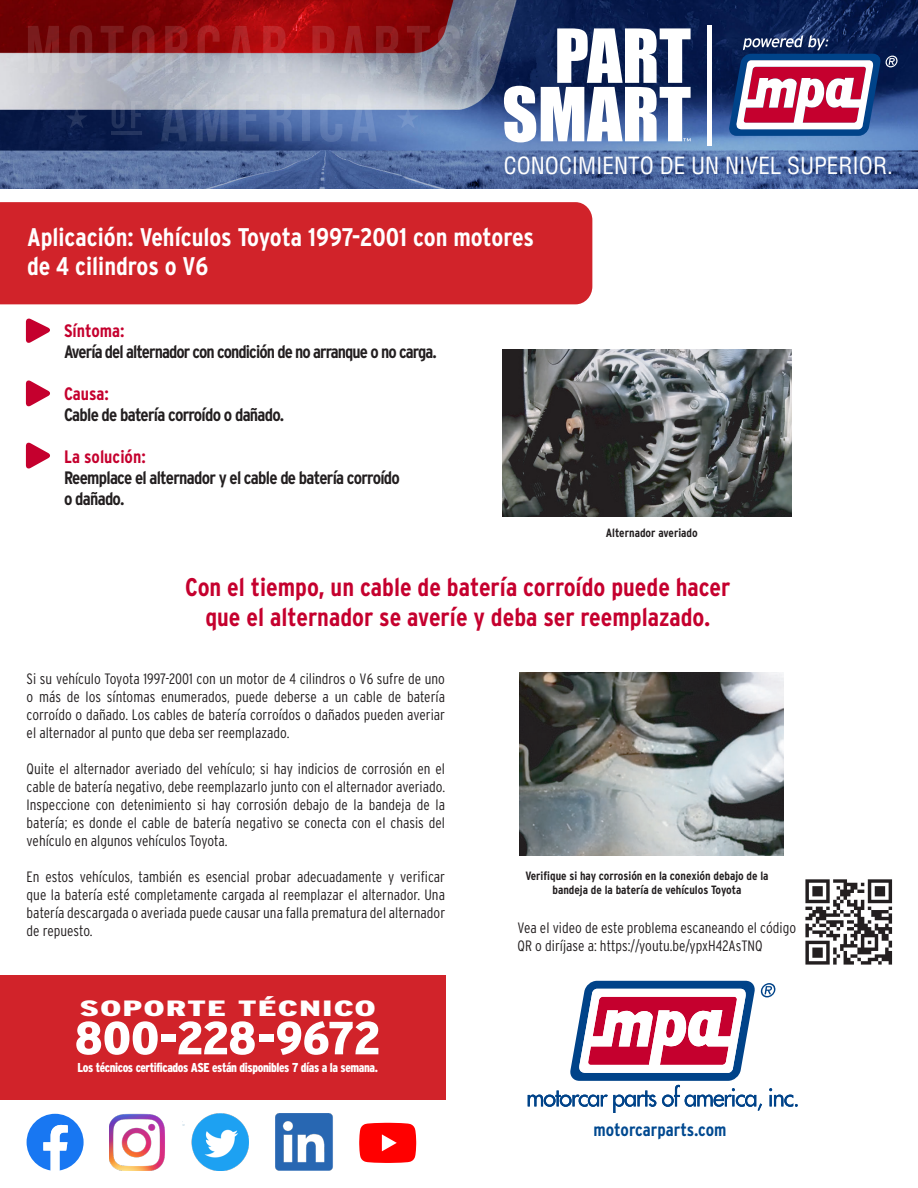
<style>
.page{position:relative;width:918px;height:1188px;background:#fff}
.page>*{position:absolute;margin:0;border:0;box-sizing:border-box;transform-origin:0 0}
.t1{font:900 46.35px "Interstate Condensed";letter-spacing:-.025em;color:#fff;scale:1.11 1}
.t2{font:700 25.5px/30px "Interstate Condensed";color:#c5002e;text-align:center}
.Paragraph_Style_1{font:700 25.5px/29.4px "Interstate Condensed";color:#fff}
.t3{font:condensed 23.1px "Helvetica LT";color:#fff}
.t4{font:900 22.05px "Interstate Condensed";letter-spacing:.025em;color:#fff;scale:1.72 1}
.t5{font:700 18px/21px "Interstate Condensed";letter-spacing:-.04em;color:#231f20}
.t6{font:700 18px "Interstate Condensed";color:#c5002e}
.t7{font:700 18px "Interstate Condensed";color:#014990}
.t8{font:300 15px/18px "Interstate Condensed";color:#231f20;text-align:justify}
.t9{font:900 12.9px "Interstate Condensed";letter-spacing:-.03em;color:#fff;scale:.96 1}
.t10{font:700 12px/14.4px "Interstate Condensed";color:#231f20;text-align:center}
</style>
<div class="page">
<div style="left:0;top:202px;width:592px;height:102px;background:#d1232a"></div>
<svg style="left:26px;top:318px;width:24px;height:25px"></svg>
<svg style="left:26px;top:380px;width:24px;height:27px"></svg>
<div style="left:0;top:975px;width:445px;height:124px;background:#d1232a"></div>
<svg style="left:528px;top:981px;width:270px;height:132px"></svg>
<svg style="left:27px;top:1114px;width:57px;height:57px"></svg>
<img style="left:109px;top:1114px;width:56px;height:57px">
<img style="left:183px;top:1114px;width:66px;height:57px">
<img style="left:276px;top:1114px;width:57px;height:57px">
<svg style="left:359px;top:1123px;width:57px;height:40px;background:#ff1c1c"></svg>
<svg style="left:26px;top:442px;width:24px;height:27px"></svg>
<img style="left:0;top:0;width:918px;height:189px">
<svg style="left:728px;top:35px;width:170px;height:101px"></svg>
<div style="left:707px;top:25px;width:5px;height:121px;background:#fff"></div>
<svg style="left:504px;top:28px;width:187px;height:114px"></svg>
<svg style="left:28px;top:26px;width:31px;height:47px"></svg>
<svg style="left:70px;top:25px;width:22px;height:48px"></svg>
<svg style="left:101px;top:26px;width:23px;height:47px"></svg>
<svg style="left:132px;top:25px;width:23px;height:48px"></svg>
<svg style="left:165px;top:26px;width:23px;height:47px"></svg>
<svg style="left:197px;top:25px;width:23px;height:48px"></svg>
<svg style="left:228px;top:26px;width:26px;height:47px"></svg>
<svg style="left:263px;top:26px;width:23px;height:47px"></svg>
<svg style="left:312px;top:26px;width:22px;height:47px"></svg>
<svg style="left:341px;top:26px;width:26px;height:47px"></svg>
<svg style="left:376px;top:26px;width:23px;height:47px"></svg>
<svg style="left:407px;top:26px;width:23px;height:47px"></svg>
<svg style="left:438px;top:25px;width:22px;height:48px"></svg>
<svg style="left:112px;top:100px;width:13px;height:28px"></svg>
<svg style="left:131px;top:101px;width:11px;height:27px"></svg>
<svg style="left:161px;top:94px;width:26px;height:47px"></svg>
<svg style="left:196px;top:94px;width:31px;height:47px"></svg>
<svg style="left:239px;top:94px;width:20px;height:47px"></svg>
<svg style="left:269px;top:94px;width:23px;height:47px"></svg>
<svg style="left:302px;top:94px;width:8px;height:47px"></svg>
<svg style="left:320px;top:94px;width:22px;height:48px"></svg>
<svg style="left:351px;top:94px;width:26px;height:47px"></svg>
<hr style="left:111px;top:132px;width:30px;height:3px;background:#fff">
<svg style="left:397px;top:108px;width:22px;height:20px"></svg>
<svg style="left:66px;top:108px;width:22px;height:20px"></svg>
<img style="left:502px;top:349px;width:290px;height:167px">
<img style="left:520px;top:672px;width:264px;height:184px">
<img style="left:805px;top:879px;width:88px;height:86px">
<p class="t3" style="left:504px;top:151px;width:391px">CONOCIMIENTO DE UN NIVEL SUPERIOR.</p>
<p class="t3" style="left:435px;top:153px;width:391px">CONOCIMIENTO D UN NIVEL SUP RIOR.</p>
<p class="Paragraph_Style_1" style="left:27px;top:222px;width:509px">Aplicación: Vehículos Toyota 1997-2001 con motores de 4 cilindros o V6</p>
<p class="t6" style="left:64px;top:320px;width:62px">Síntoma:</p>
<p class="t5" style="left:64px;top:341px;width:374px">Avería del alternador con condición de no arranque o no carga.</p>
<p class="t6" style="left:64px;top:383px;width:46px">Causa:</p>
<p class="t5" style="left:64px;top:404px;width:222px">Cable de batería corroído o dañado.</p>
<p class="t6" style="left:64px;top:446px;width:83px">La solución:</p>
<p class="t5" style="left:64px;top:467px;width:337px">Reemplace el alternador y el cable de batería corroído o dañado.</p>
<p class="t10" style="left:606px;top:525px;width:94px">Alternador averiado</p>
<p class="t2" style="left:185px;top:572px;width:547px">Con el tiempo, un cable de batería corroído puede hacer que el alternador se averíe y deba ser reemplazado.</p>
<p class="t8" style="left:27px;top:670px;width:420px">Si su vehículo Toyota 1997-2001 con un motor de 4 cilindros o V6 sufre de uno o más de los síntomas enumerados, puede deberse a un cable de batería corroído o dañado. Los cables de batería corroídos o dañados pueden averiar el alternador al punto que deba ser reemplazado.</p>
<p class="t8" style="left:27px;top:760px;width:420px">Quite el alternador averiado del vehículo; si hay indicios de corrosión en el cable de batería negativo, debe reemplazarlo junto con el alternador averiado.<br>Inspeccione con detenimiento si hay corrosión debajo de la bandeja de la batería; es donde el cable de batería negativo se conecta con el chasis del vehículo en algunos vehículos Toyota.</p>
<p class="t8" style="left:27px;top:868px;width:420px">En estos vehículos, también es esencial probar adecuadamente y verificar que la batería esté completamente cargada al reemplazar el alternador. Una batería descargada o averiada puede causar una falla prematura del alternador de repuesto.</p>
<p class="t4" style="left:80px;top:996px;width:174px">SOPORTE TÉCNICO</p>
<p class="t1" style="left:75px;top:1012px;width:277px">800-228-9672</p>
<p class="t9" style="left:78px;top:1061px;width:314px">Los técnicos certificados ASE están disponibles 7 días a la semana.</p>
<p class="t10" style="left:525px;top:868px;width:245px">Verifique si hay corrosión en la conexión debajo de la bandeja de la batería de vehículos Toyota</p>
<p class="t8" style="left:518px;top:918px;width:280px">Vea el video de este problema escaneando el código<br>QR o diríjase a: https://youtu.be/ypxH42AsTNQ</p>
<p class="t7" style="left:594px;top:1120px;width:134px">motorcarparts.com</p>
</div>
